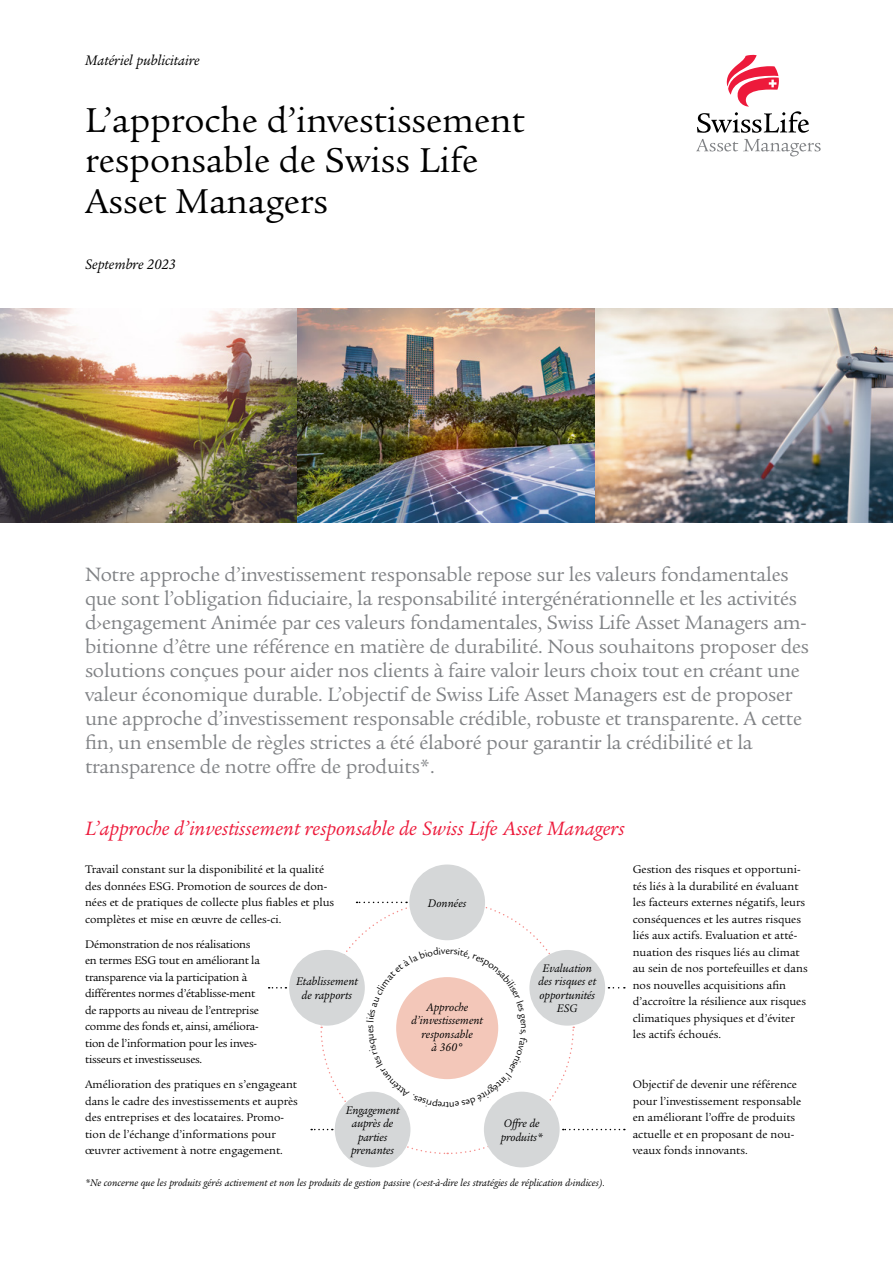
<style>
.page{position:relative;width:893px;height:1263px;background:#fff}
.page>*{position:absolute;margin:0;border:0;box-sizing:border-box;transform-origin:0 0}
.t1{font:37.5px/40.5px "Legacy Serif ITC Pro";color:#000}
.t2{font:21px/24px "Legacy Serif ITC Pro";letter-spacing:-.01em;color:#808285}
.t3{font:italic 21px "Legacy Serif ITC Pro";color:#ed1a3b}
.t4{font:italic 15px "Legacy Serif ITC Pro";color:#000}
.t5{font:12px/16.5px "Legacy Serif ITC Pro";color:#000}
.t6{font:12px/16.5px "Legacy Serif ITC Pro";letter-spacing:-.02em;color:#000}
.t7{font:italic 12px/13.5px "Legacy Serif ITC Pro";color:#000;text-align:center}
.t8{font:italic 10.5px "Legacy Serif ITC Pro";color:#000}
.t9{font:10.5px "Legacy Sans ITC Pro";color:#000}
</style>
<div class="page">
<svg style="left:697px;top:55px;width:112px;height:78px"></svg>
<svg style="left:696px;top:139px;width:125px;height:17px"></svg>
<img style="left:0;top:308px;width:893px;height:215px">
<div style="left:409px;top:864px;width:76px;height:76px;background:#d5d7d8;border-radius:50%"></div>
<div style="left:484px;top:1092px;width:76px;height:75px;background:#d5d7d8;border-radius:50%"></div>
<div style="left:335px;top:1092px;width:75px;height:75px;background:#d5d7d8;border-radius:50%"></div>
<div style="left:289px;top:950px;width:76px;height:76px;background:#d5d7d8;border-radius:50%"></div>
<svg style="left:311px;top:900px;width:314px;height:255px"></svg>
<p class="t4" style="left:85px;top:51px;width:116px">Matériel publicitaire</p>
<h1 class="t1" style="left:85px;top:99px;width:441px">L’approche d’investissement responsable de Swiss Life<br>Asset Managers</h1>
<p class="t4" style="left:85px;top:255px;width:93px">Septembre 2023</p>
<p class="t2" style="left:85px;top:562px;width:726px">Notre approche d’investissement responsable repose sur les valeurs fondamentales que sont l’obligation fiduciaire, la responsabilité intergénérationnelle et les activités d›engagement Animée par ces valeurs fondamentales, Swiss Life Asset Managers am&shy;bitionne d’être une référence en matière de durabilité. Nous souhaitons proposer des solutions conçues pour aider nos clients à faire valoir leurs choix tout en créant une valeur économique durable. L’objectif de Swiss Life Asset Managers est de proposer une approche d’investissement responsable crédible, robuste et transparente. A cette fin, un ensemble de règles strictes a été élaboré pour garantir la crédibilité et la transparence de notre offre de produits*.</p>
<h2 class="t3" style="left:85px;top:815px;width:541px">L’approche d’investissement responsable de Swiss Life Asset Managers</h2>
<p class="t5" style="left:85px;top:861px;width:251px">Travail constant sur la disponibilité et la qualité des données ESG. Promotion de sources de don&shy;nées et de pratiques de collecte plus fiables et plus complètes et mise en œuvre de celles-ci.</p>
<p class="t5" style="left:633px;top:861px;width:176px">Gestion des risques et opportuni&shy;tés liés à la durabilité en évaluant les facteurs externes négatifs, leurs conséquences et les autres risques liés aux actifs. Evaluation et atté&shy;nuation des risques liés au climat au sein de nos portefeuilles et dans nos nouvelles acquisitions afin d’accroître la résilience aux risques climatiques physiques et d’éviter les actifs échoués.</p>
<p class="t7" style="left:428px;top:896px;width:40px">Données</p>
<p class="t6" style="left:85px;top:935px;width:176px">Démonstration de nos réalisations en termes ESG tout en améliorant la transparence via la participation à différentes normes d’établisse-ment de rapports au niveau de l’entreprise comme des fonds et, ainsi, améliora&shy;tion de l’information pour les inves&shy;tisseurs et investisseuses.</p>
<p class="t5" style="left:85px;top:1076px;width:214px">Amélioration des pratiques en s’engageant dans le cadre des investissements et auprès des entreprises et des locataires. Promo&shy;tion de l’échange d’informations pour œuvrer activement à notre engagement.</p>
<p class="t9" style="left:445px;top:945px;width:6px">e</p>
<p class="t7" style="left:538px;top:961px;width:59px">Evaluation des risques et opportunités<br>ESG</p>
<p class="t7" style="left:296px;top:974px;width:63px">Etablissement de rapports</p>
<p class="t7" style="left:411px;top:1000px;width:73px">Approche d’investissement responsable<br>à 360°</p>
<p class="t5" style="left:633px;top:1076px;width:170px">Objectif de devenir une référence pour l’investissement responsable en améliorant l’offre de produits actuelle et en proposant de nou&shy;veaux fonds innovants.</p>
<p class="t9" style="left:449px;top:1111px;width:5px;rotate:180deg">t</p>
<p class="t7" style="left:346px;top:1103px;width:55px">Engagement auprès de parties prenantes</p>
<p class="t7" style="left:501px;top:1116px;width:44px;text-align:left">Offre de produits*</p>
<p class="t8" style="left:85px;top:1176px;width:522px">*Ne concerne que les produits gérés activement et non les produits de gestion passive (c›est-à-dire les stratégies de réplication d›indices).</p>
</div>
